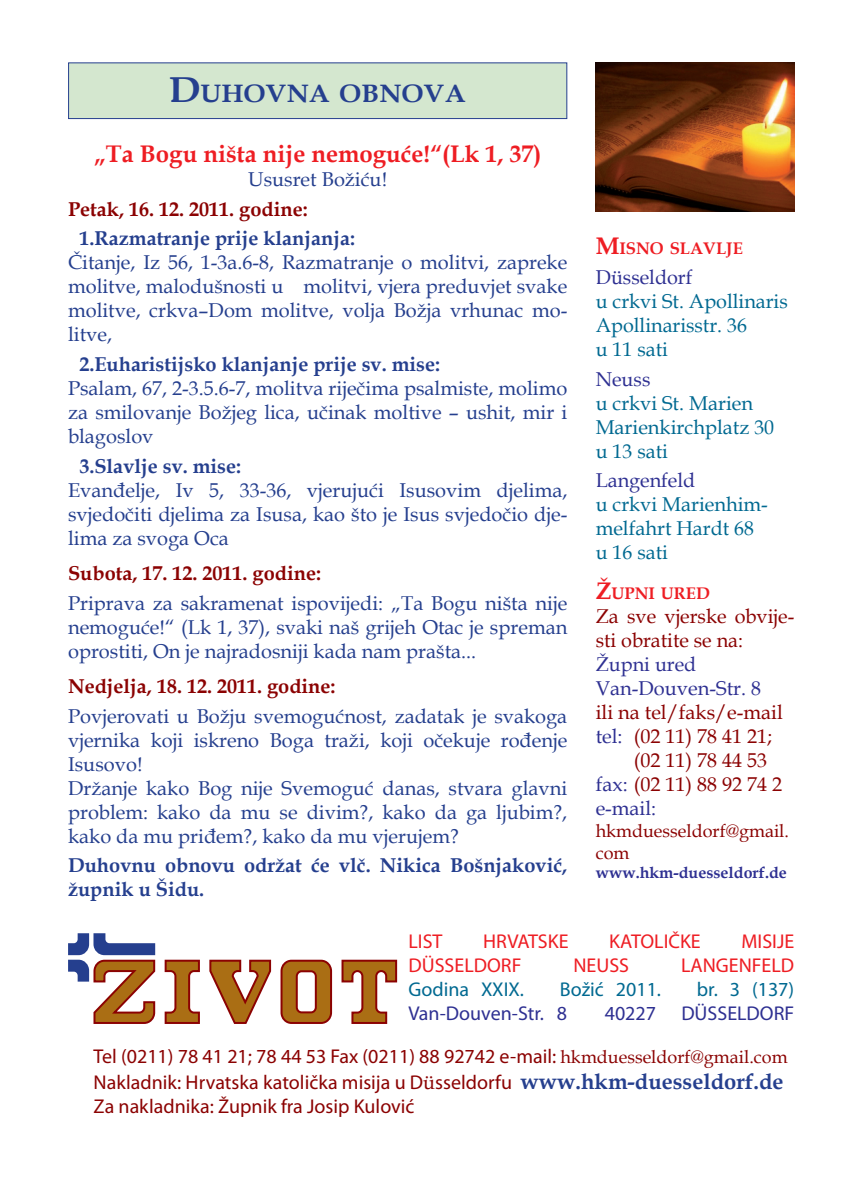
<style>
.page{position:relative;width:851px;height:1202px;background:#fff}
.page>*{position:absolute;margin:0;border:0;box-sizing:border-box;transform-origin:0 0}
.t1{font:700 25.2px "Book Antiqua";color:#253f8e;scale:1.06 1}
.t2{font:700 24px "Book Antiqua";color:#ee1d23}
.t3{font:20px/24px "Book Antiqua";color:#253f8e;text-align:justify}
.t4{font:20px/42.6px "Myriad Pro";color:#8b0202}
.t5{font:700 20px/24px "Book Antiqua";color:#253f8e}
.t6{font:20px/24px "Book Antiqua";color:#006991}
.t7{font:20px/24px "Book Antiqua";color:#8b0202}
.t8{font:700 20px "Book Antiqua";color:#8b0202}
.t9{font:20px/24px "Book Antiqua";color:#2e3092}
.t10{font:20px "Myriad Pro";color:#ee1d23}
.t11{font:20px "Myriad Pro";color:#006991}
.t12{font:20px "Myriad Pro";color:#2e3092}
.t13{font:18px/21.6px "Book Antiqua";color:#8b0202}
.t14{font:700 16.8px "Book Antiqua";color:#ee1d23}
.t15{font:700 16px "Book Antiqua";color:#2e3092}
.s1{font-size:36px}
.s2{font-size:24px}
.s3{color:#2e3092}
.s4{font-family:"Book Antiqua";font-size:18px}
.s5{font-family:"Book Antiqua"}
.s6{font-family:"Book Antiqua";font-weight:700;font-size:22px;color:#253f8e}
</style>
<div class="page">
<svg style="left:68px;top:933px;width:88px;height:91px"></svg>
<svg style="left:164px;top:959px;width:36px;height:65px"></svg>
<svg style="left:209px;top:959px;width:63px;height:65px"></svg>
<div style="left:281px;top:961px;width:50px;height:62px;background:#aa6e14;border-radius:10px"></div>
<div style="left:280px;top:960px;width:52px;height:64px;border:2px solid #8b0202;border-radius:10px"></div>
<div style="left:297px;top:971px;width:19px;height:41px;background:#fff;border-radius:5px"></div>
<div style="left:296px;top:970px;width:21px;height:43px;border:2px solid #8b0202;border-radius:5px"></div>
<svg style="left:341px;top:959px;width:57px;height:65px"></svg>
<div style="left:68px;top:62px;width:499px;height:57px;background:#d4e7cf;border:1px solid #253f8e"></div>
<img style="left:595px;top:62px;width:199px;height:149px">
<p class="t1" style="left:169px;top:76px;width:281px"><span class="s1">D</span>UHOVNA OBNOVA</p>
<p class="t2" style="left:94px;top:137px;width:449px">„Ta Bogu ništa nije nemoguće!“(Lk 1, 37)</p>
<p class="t3" style="left:248px;top:167px;width:141px">Ususret Božiću!</p>
<p class="t8" style="left:68px;top:195px;width:241px">Petak, 16. 12. 2011. godine:</p>
<p class="t5" style="left:79px;top:226px;width:277px">1.Razmatranje prije klanjanja:</p>
<p class="t3" style="left:68px;top:250px;width:500px">Čitanje, Iz 56, 1-3a.6-8, Razmatranje o molitvi, zapreke molitve, malodušnosti u molitvi, vjera preduvjet svake molitve, crkva–Dom molitve, volja Božja vrhunac mo&shy;litve,</p>
<p class="t5" style="left:79px;top:352px;width:362px">2.Euharistijsko klanjanje prije sv. mise:</p>
<p class="t3" style="left:68px;top:376px;width:500px">Psalam, 67, 2-3.5.6-7, molitva riječima psalmiste, molimo za smilovanje Božjeg lica, učinak moltive – ushit, mir i blagoslov</p>
<p class="t5" style="left:79px;top:454px;width:163px">3.Slavlje sv. mise:</p>
<p class="t3" style="left:68px;top:477px;width:500px">Evanđelje, Iv 5, 33-36, vjerujući Isusovim djelima, svjedočiti djelima za Isusa, kao što je Isus svjedočio dje&shy;lima za svoga Oca</p>
<p class="t8" style="left:68px;top:560px;width:254px">Subota, 17. 12. 2011. godine:</p>
<p class="t3" style="left:68px;top:590px;width:500px">Priprava za sakramenat ispovijedi: „Ta Bogu ništa nije nemoguće!“ (Lk 1, 37), svaki naš grijeh Otac je spreman oprostiti, On je najradosniji kada nam prašta...</p>
<p class="t8" style="left:68px;top:673px;width:269px">Nedjelja, 18. 12. 2011. godine:</p>
<p class="t3" style="left:68px;top:703px;width:500px;text-align:left">Povjerovati u Božju svemogućnost, zadatak je svakoga vjernika koji iskreno Boga traži, koji očekuje rođenje Isusovo!<br>Držanje kako Bog nije Svemoguć danas, stvara glavni problem: kako da mu se divim?, kako da ga ljubim?, kako da mu priđem?, kako da mu vjerujem?</p>
<p class="t5" style="left:68px;top:853px;width:500px">Duhovnu obnovu održat će vlč. Nikica Bošnjaković, župnik u Šidu.</p>
<p class="t14" style="left:595px;top:237px;width:149px"><span class="s2">M</span>ISNO SLAVLJE</p>
<p class="t9" style="left:595px;top:265px;width:98px">Düsseldorf</p>
<p class="t6" style="left:595px;top:289px;width:193px">u crkvi St. Apollinaris<br>Apollinarisstr. 36<br>u 11 sati</p>
<p class="t9" style="left:595px;top:366px;width:56px">Neuss</p>
<p class="t6" style="left:595px;top:390px;width:180px">u crkvi St. Marien<br>Marienkirchplatz 30 u 13 sati</p>
<p class="t9" style="left:595px;top:468px;width:101px">Langenfeld</p>
<p class="t6" style="left:595px;top:492px;width:174px">u crkvi Marienhim&shy;melfahrt Hardt 68 u 16 sati</p>
<p class="t14" style="left:595px;top:582px;width:114px"><span class="s2">Ž</span>UPNI URED</p>
<p class="t7" style="left:595px;top:604px;width:200px">Za sve vjerske obvije&shy;sti obratite se na:</p>
<p class="t9" style="left:595px;top:652px;width:167px">Župni ured<br>Van-Douven-Str. 8</p>
<p class="t7" style="left:595px;top:700px;width:189px">ili na tel/faks/e-mail</p>
<p class="t7" style="left:595px;top:724px;width:178px"><span class="s3">tel:</span> (02 11) 78 41 21;</p>
<p class="t7" style="left:633px;top:748px;width:135px">(02 11) 78 44 53</p>
<p class="t7" style="left:595px;top:772px;width:188px"><span class="s3">fax:</span> (02 11) 88 92 74 2</p>
<p class="t9" style="left:595px;top:796px;width:62px">e-mail:</p>
<p class="t13" style="left:595px;top:820px;width:195px">hkmduesseldorf@gmail. com</p>
<p class="t15" style="left:595px;top:861px;width:193px">www.hkm-duesseldorf.de</p>
<p class="t10" style="left:408px;top:929px;width:36px">LIST</p>
<p class="t10" style="left:483px;top:929px;width:87px">HRVATSKE</p>
<p class="t10" style="left:609px;top:929px;width:93px">KATOLIČKE</p>
<p class="t10" style="left:741px;top:929px;width:54px">MISIJE</p>
<p class="t10" style="left:408px;top:953px;width:114px">DÜSSELDORF</p>
<p class="t10" style="left:573px;top:953px;width:57px">NEUSS</p>
<p class="t10" style="left:681px;top:953px;width:115px">LANGENFELD</p>
<p class="t11" style="left:408px;top:977px;width:117px">Godina XXIX.</p>
<p class="t11" style="left:560px;top:977px;width:103px">Božić 2011.</p>
<p class="t11" style="left:696px;top:977px;width:99px">br. 3 (137)</p>
<p class="t12" style="left:408px;top:1001px;width:160px">Van-Douven-Str. 8</p>
<p class="t12" style="left:604px;top:1001px;width:53px">40227</p>
<p class="t4" style="left:94px;top:992px;width:702px;text-indent:587px"><span class="s3">DÜSSELDORF<br></span>Tel (0211) 78 41 21; 78 44 53 Fax (0211) 88 92742 e-mail: <span class="s4">hkmduesseldorf@gmail.com</span></p>
<p class="t4" style="left:94px;top:1070px;width:691px;line-height:24px">Nakladnik: Hrvatska katolička misija u D<span class="s5">ü</span>sseldorfu <span class="s6">www.hkm-duesseldorf.de<br></span>Za nakladnika: Župnik fra Josip Kulović</p>
</div>
